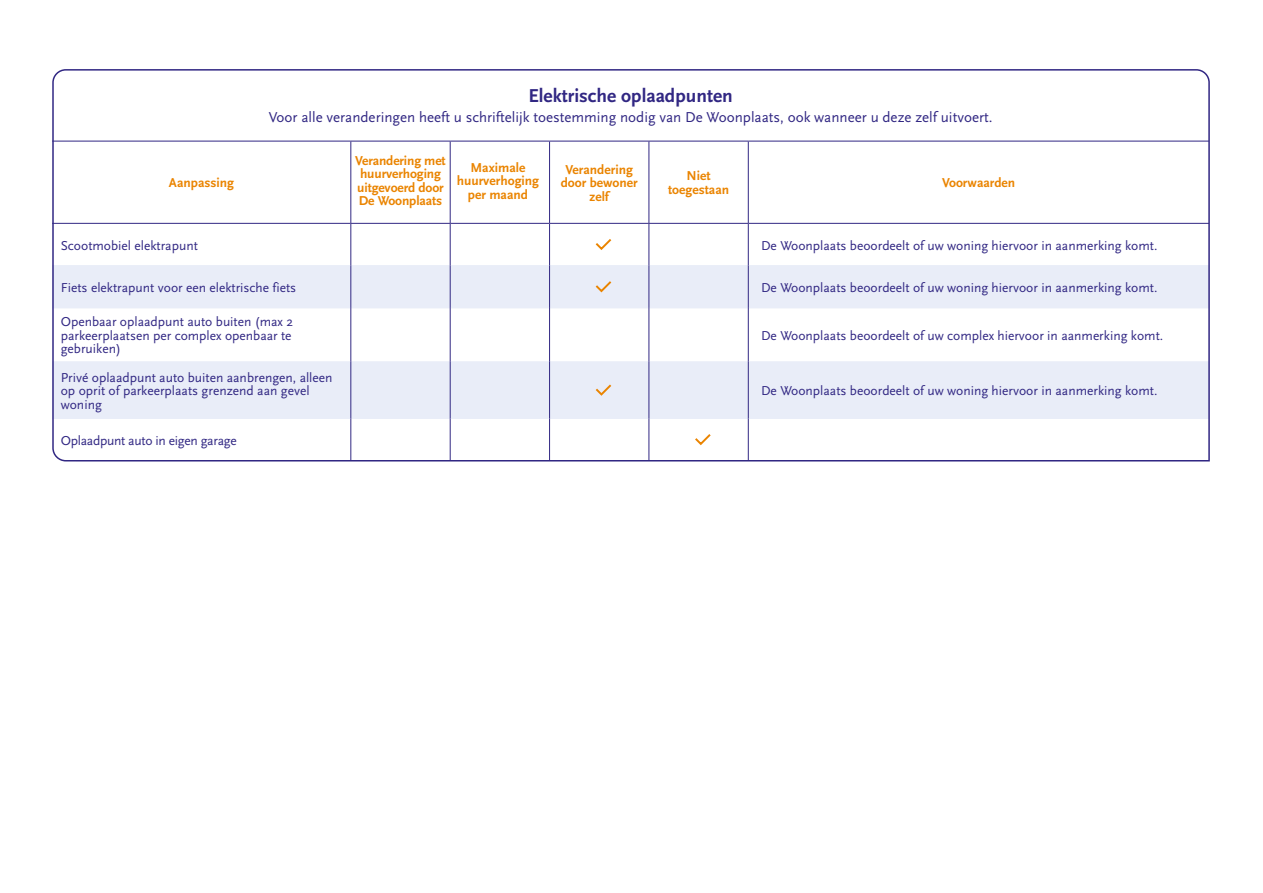
<style>
.page{position:relative;width:1263px;height:893px;background:#fff}
.page>*{position:absolute;margin:0;border:0;box-sizing:border-box;transform-origin:0 0}
.t1{font:700 19.5px "Scala Sans";color:#312783}
.t2{font:15px "Scala Sans";color:#312783}
.t3{font:13.5px/13.5px "Scala Sans";color:#312783;text-align:justify}
.t4{font:700 13.5px/13.5px "Scala Sans";color:#ea8400;text-align:center}
.t5{font:13.5px "Scala Sans";letter-spacing:-.02em;color:#312783}
</style>
<div class="page">
<svg style="left:52px;top:69px;width:1158px;height:393px"></svg>
<p class="t4" style="left:169px;top:176px;width:67px">Aanpassing</p>
<h1 class="t1" style="left:528px;top:86px;width:206px">Elektrische oplaadpunten</h1>
<p class="t2" style="left:269px;top:109px;width:725px">Voor alle veranderingen heeft u schriftelijk toestemming nodig van De Woonplaats, ook wanneer u deze zelf uitvoert.</p>
<p class="t4" style="left:355px;top:154px;width:92px;text-align:left">Verandering met huurverhoging uitgevoerd door<br>De Woonplaats</p>
<p class="t4" style="left:457px;top:161px;width:84px">Maximale huurverhoging per maand</p>
<p class="t4" style="left:561px;top:163px;width:78px">Verandering door bewoner zelf</p>
<p class="t4" style="left:668px;top:170px;width:63px">Niet toegestaan</p>
<p class="t4" style="left:942px;top:176px;width:75px">Voorwaarden</p>
<p class="t3" style="left:61px;top:239px;width:139px">Scootmobiel elektrapunt</p>
<p class="t3" style="left:761px;top:239px;width:398px">De Woonplaats beoordeelt of uw woning hiervoor in aanmerking komt.</p>
<p class="t3" style="left:61px;top:281px;width:237px">Fiets elektrapunt voor een elektrische fiets</p>
<p class="t3" style="left:761px;top:281px;width:398px">De Woonplaats beoordeelt of uw woning hiervoor in aanmerking komt.</p>
<p class="t3" style="left:61px;top:315px;width:234px">Openbaar oplaadpunt auto buiten (max 2 parkeerplaatsen per complex openbaar te gebruiken)</p>
<p class="t3" style="left:761px;top:329px;width:404px">De Woonplaats beoordeelt of uw complex hiervoor in aanmerking komt.</p>
<p class="t3" style="left:61px;top:371px;width:273px;text-align:left">Privé oplaadpunt auto buiten aanbrengen, alleen op oprit of parkeerplaats grenzend aan gevel woning</p>
<p class="t5" style="left:61px;top:433px;width:177px">Oplaadpunt auto in eigen garage</p>
<p class="t3" style="left:761px;top:384px;width:398px">De Woonplaats beoordeelt of uw woning hiervoor in aanmerking komt.</p>
</div>
